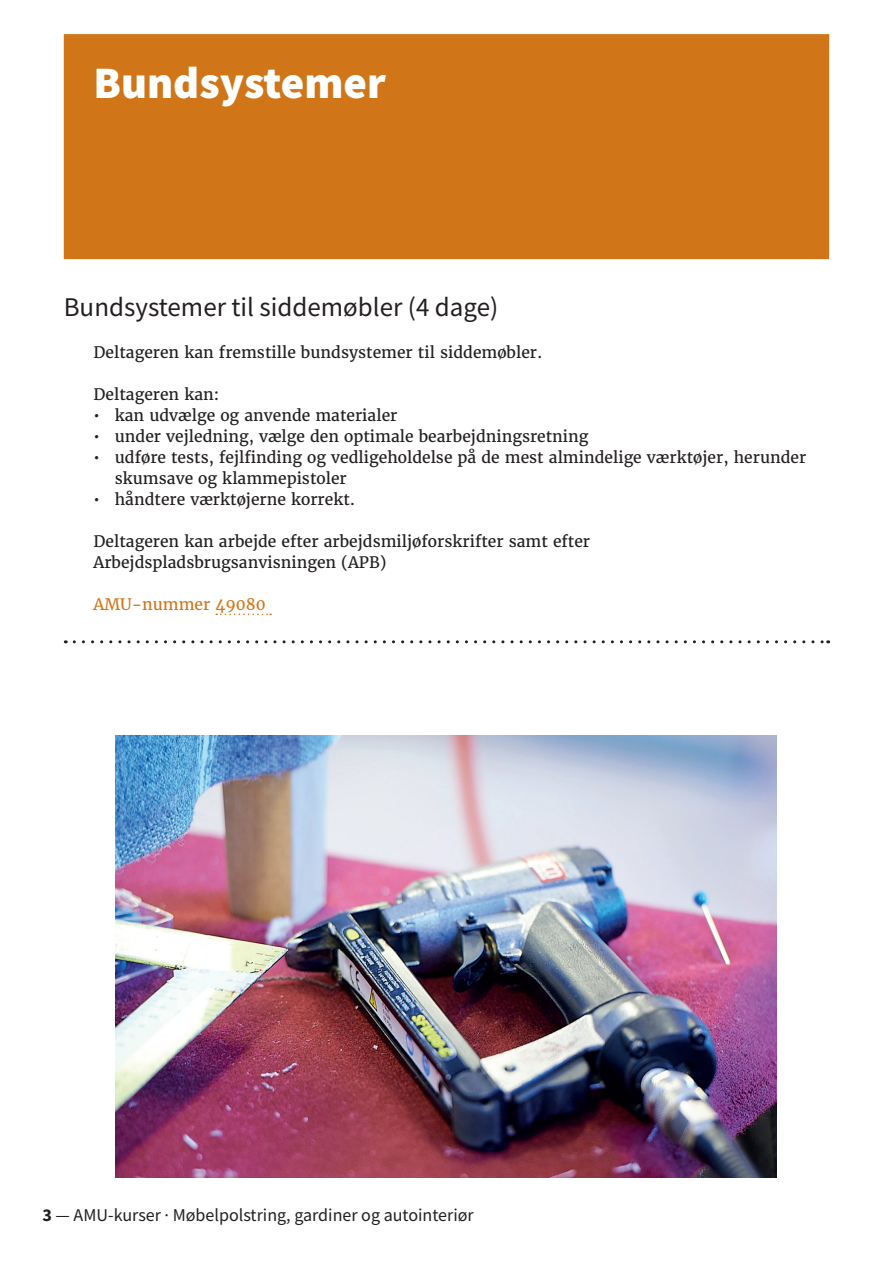
<style>
.page{position:relative;width:893px;height:1263px;background:#fff}
.page>*{position:absolute;margin:0;border:0;box-sizing:border-box;transform-origin:0 0}
.Breaker_02_orange{font:900 45px "Source Sans Pro";color:#fff}
.t1{font:27px "Source Sans Pro";color:#231f20}
.t2{font:18px "Source Sans Pro";color:#231f20}
.Brød{font:15.75px/21px "Merriweather";color:#231f20}
.Brød-2{font:15.75px "Merriweather";color:#d17618}
.s1{font-weight:700}
</style>
<div class="page">
<div style="left:64px;top:34px;width:765px;height:225px;background:#d17618"></div>
<svg style="left:216px;top:614px;width:55px;height:1px"></svg>
<svg style="left:74px;top:640px;width:755px;height:3px"></svg>
<img style="left:116px;top:736px;width:661px;height:441px">
<p class="Breaker_02_orange" style="left:94px;top:51px;width:294px">Bundsystemer</p>
<p class="t1" style="left:64px;top:290px;width:436px">Bundsystemer til siddemøbler (4 dage)</p>
<p class="Brød" style="left:94px;top:342px;width:451px">Deltageren kan fremstille bundsystemer til siddemøbler.</p>
<p class="Brød" style="left:94px;top:384px;width:127px">Deltageren kan:</p>
<p class="Brød" style="left:94px;top:405px;width:305px">• kan udvælge og anvende materialer</p>
<p class="Brød" style="left:94px;top:426px;width:496px">• under vejledning, vælge den optimale bearbejdningsretning</p>
<p class="Brød" style="left:115px;top:447px;width:693px;text-indent:-21px">• udføre tests, fejlfinding og vedligeholdelse på de mest almindelige værktøjer, herunder skumsave og klammepistoler</p>
<p class="Brød" style="left:94px;top:489px;width:263px">• håndtere værktøjerne korrekt.</p>
<p class="Brød" style="left:94px;top:531px;width:498px">Deltageren kan arbejde efter arbejdsmiljøforskrifter samt efter<br>Arbejdspladsbrugsanvisningen (APB)</p>
<p class="Brød-2" style="left:94px;top:594px;width:174px">AMU-nummer 49080</p>
<p class="t2" style="left:43px;top:1204px;width:433px"><span class="s1">3</span> — AMU-kurser · Møbelpolstring, gardiner og autointeriør</p>
</div>
